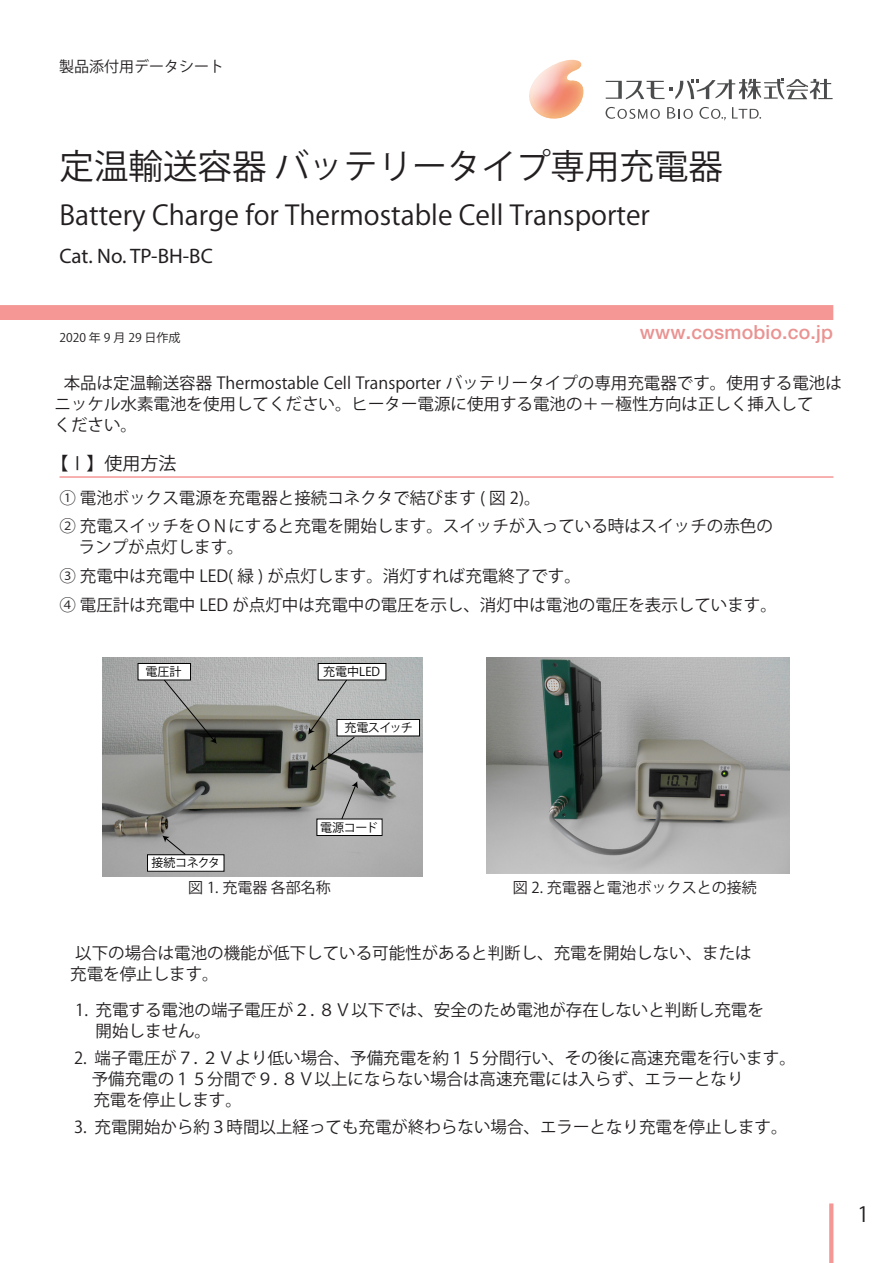
<style>
.page{position:relative;width:893px;height:1263px;background:#fff}
.page>*{position:absolute;margin:0;border:0;box-sizing:border-box;transform-origin:0 0}
.t1{font:34.5px "Koz Go Pr 6 N";color:#231f20}
.t2{font:27px "Koz Go Pr 6 N";color:#231f20}
.t3{font:21px "Myriad Pro";color:#231f20}
.t4{font:21px "Koz Go Pr 6 N";color:#231f20}
.t5{font:500 19.5px "Helvetica Neue";letter-spacing:.01em;color:#e99392}
.t6{font:18px "Koz Go Pr 6 N";color:#231f20}
.t7{font:16.5px/21px "Koz Go Pr 6 N";color:#231f20}
.t8{font:15px "Koz Go Pr 6 N";color:#231f20}
.t9{font:15px "Koz Go Pro";color:#231f20}
.t10{font:12px "Koz Go Pro";letter-spacing:-.03em;color:#000}
.t11{font:12px "Koz Go Pr 6 N";color:#231f20}
</style>
<div class="page">
<svg style="left:829px;top:1203px;width:4px;height:60px"></svg>
<div style="left:0;top:305px;width:833px;height:15px;background:#f59795"></div>
<img style="left:529px;top:60px;width:55px;height:59px">
<svg style="left:606px;top:79px;width:227px;height:21px"></svg>
<svg style="left:606px;top:107px;width:54px;height:12px"></svg>
<svg style="left:667px;top:107px;width:26px;height:12px"></svg>
<svg style="left:699px;top:107px;width:27px;height:13px"></svg>
<svg style="left:732px;top:107px;width:29px;height:12px"></svg>
<img style="left:103px;top:657px;width:320px;height:219px">
<div style="left:138px;top:663px;width:53px;height:17px;background:#fff"></div>
<div style="left:138px;top:663px;width:53px;height:17px;border:1px solid #000"></div>
<div style="left:318px;top:663px;width:68px;height:17px;background:#fff"></div>
<div style="left:318px;top:663px;width:68px;height:17px;border:1px solid #000"></div>
<div style="left:337px;top:719px;width:83px;height:17px;background:#fff"></div>
<div style="left:337px;top:719px;width:83px;height:17px;border:1px solid #000"></div>
<div style="left:148px;top:855px;width:76px;height:16px;background:#fff"></div>
<div style="left:147px;top:854px;width:77px;height:18px;border:1px solid #000"></div>
<div style="left:317px;top:819px;width:65px;height:16px;background:#fff"></div>
<div style="left:317px;top:819px;width:66px;height:17px;border:1px solid #000"></div>
<svg style="left:163px;top:679px;width:54px;height:65px;background:#858680"></svg>
<svg style="left:308px;top:679px;width:47px;height:92px;background:#9c9d98"></svg>
<svg style="left:341px;top:781px;width:17px;height:39px"></svg>
<svg style="left:162px;top:835px;width:24px;height:20px"></svg>
<hr style="left:60px;top:476px;width:773px;height:2px;background:#f59795">
<img style="left:487px;top:657px;width:302px;height:217px">
<p class="t9" style="left:59px;top:57px;width:167px">製品添付用データシート</p>
<h1 class="t1" style="left:60px;top:147px;width:665px">定温輸送容器 バッテリータイプ専用充電器</h1>
<h2 class="t2" style="left:60px;top:200px;width:592px">Battery Charge for Thermostable Cell Transporter</h2>
<p class="t3" style="left:60px;top:243px;width:155px">Cat. No. TP-BH-BC</p>
<p class="t11" style="left:60px;top:331px;width:123px">2020 年 9 月 29 日作成</p>
<p class="t5" style="left:640px;top:321px;width:195px">www.cosmobio.co.jp</p>
<p class="t7" style="left:55px;top:373px;width:789px;text-indent:9px">本品は定温輸送容器 Thermostable Cell Transporter バッテリータイプの専用充電器です。使用する電池はニッケル水素電池を使用してください。ヒーター電源に使用する電池の＋－極性方向は正しく挿入して</p>
<p class="t7" style="left:55px;top:415px;width:84px">ください。</p>
<p class="t6" style="left:51px;top:453px;width:127px">【Ⅰ】使用方法</p>
<p class="t7" style="left:60px;top:487px;width:483px">① 電池ボックス電源を充電器と接続コネクタで結びます ( 図 2)。</p>
<p class="t7" style="left:60px;top:516px;width:715px">② 充電スイッチをＯＮにすると充電を開始します。スイッチが入っている時はスイッチの赤色の</p>
<p class="t7" style="left:79px;top:537px;width:166px">ランプが点灯します。</p>
<p class="t7" style="left:60px;top:566px;width:523px">③ 充電中は充電中 LED( 緑 ) が点灯します。消灯すれば充電終了です。</p>
<p class="t7" style="left:60px;top:595px;width:719px">④ 電圧計は充電中 LED が点灯中は充電中の電圧を示し、消灯中は電池の電圧を表示しています。</p>
<p class="t10" style="left:146px;top:664px;width:37px">電圧計</p>
<p class="t10" style="left:323px;top:664px;width:58px">充電中LED</p>
<p class="t10" style="left:344px;top:720px;width:70px">充電スイッチ</p>
<p class="t10" style="left:152px;top:855px;width:70px">接続コネクタ</p>
<p class="t10" style="left:320px;top:819px;width:59px">電源コード</p>
<p class="t8" style="left:188px;top:879px;width:144px">図 1. 充電器 各部名称</p>
<p class="t8" style="left:513px;top:879px;width:246px">図 2. 充電器と電池ボックスとの接続</p>
<p class="t7" style="left:59px;top:942px;width:694px">　以下の場合は電池の機能が低下している可能性があると判断し、充電を開始しない、または</p>
<p class="t7" style="left:70px;top:963px;width:150px">充電を停止します。</p>
<p class="t7" style="left:59px;top:999px;width:707px">　1. 充電する電池の端子電圧が２．８Ｖ以下では、安全のため電池が存在しないと判断し充電を</p>
<p class="t7" style="left:59px;top:1020px;width:154px">　　 開始しません。</p>
<p class="t7" style="left:74px;top:1047px;width:723px">2. 端子電圧が７．２Ｖより低い場合、予備充電を約１５分間行い、その後に高速充電を行います。</p>
<p class="t7" style="left:59px;top:1068px;width:686px">　　予備充電の１５分間で９．８Ｖ以上にならない場合は高速充電には入らず、エラーとなり</p>
<p class="t7" style="left:93px;top:1089px;width:150px">充電を停止します。</p>
<p class="t7" style="left:74px;top:1116px;width:715px">3. 充電開始から約３時間以上経っても充電が終わらない場合、エラーとなり充電を停止します。</p>
<p class="t4" style="left:857px;top:1203px;width:13px">1</p>
</div>
